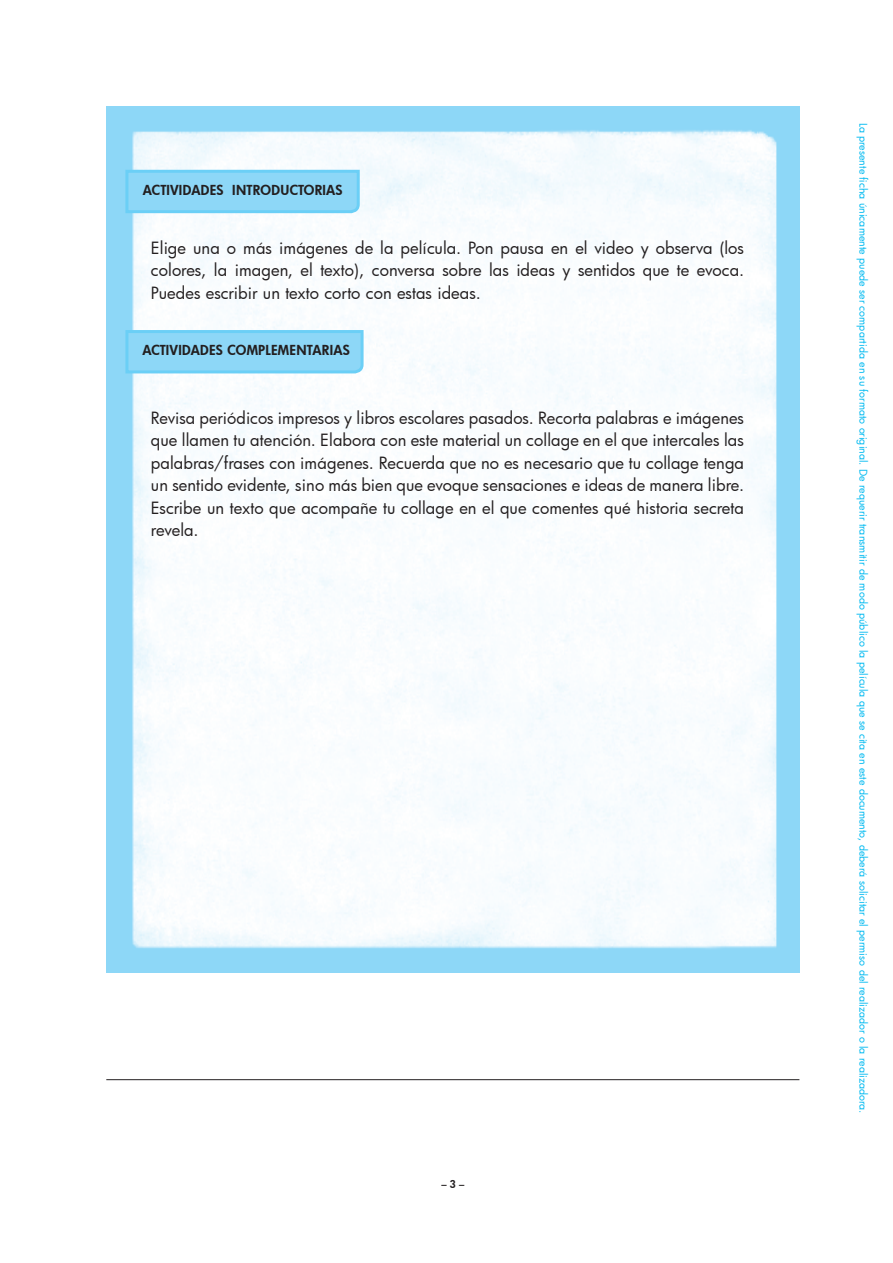
<style>
.page{position:relative;width:893px;height:1263px;background:#fff}
.page>*{position:absolute;margin:0;border:0;box-sizing:border-box;transform-origin:0 0}
.interior{font:16.5px/22.5px "Futura";color:#231f20;text-align:justify}
.cenefa{font:800 13.5px "Futura";letter-spacing:.02em;color:#231f20}
.t1{font:10.5px "Futura";letter-spacing:.005em;color:#00baf1}
.t2{font:800 10.5px "Futura";color:#231f20}
</style>
<div class="page">
<img style="left:106px;top:106px;width:693px;height:867px">
<hr style="left:106px;top:1079px;width:693px;height:1px;background:#231f20">
<svg style="left:124px;top:168px;width:237px;height:47px"></svg>
<svg style="left:124px;top:329px;width:241px;height:46px"></svg>
<p class="cenefa" style="left:143px;top:181px;width:201px">ACTIVIDADES INTRODUCTORIAS</p>
<p class="interior" style="left:151px;top:236px;width:595px">Elige una o más imágenes de la película. Pon pausa en el video y observa (los colores, la imagen, el texto), conversa sobre las ideas y sentidos que te evoca.<br>Puedes escribir un texto corto con estas ideas.</p>
<p class="cenefa" style="left:142px;top:341px;width:209px">ACTIVIDADES COMPLEMENTARIAS</p>
<p class="interior" style="left:151px;top:406px;width:595px">Revisa periódicos impresos y libros escolares pasados. Recorta palabras e imágenes que llamen tu atención. Elabora con este material un collage en el que intercales las palabras/frases con imágenes. Recuerda que no es necesario que tu collage tenga un sentido evidente, sino más bien que evoque sensaciones e ideas de manera libre.<br>Escribe un texto que acompañe tu collage en el que comentes qué historia secreta revela.</p>
<p class="t2" style="left:441px;top:1177px;width:25px">– 3 –</p>
<p class="t1" style="left:870px;top:123px;width:992px;rotate:90deg">La presente ficha únicamente puede ser compartida en su formato original. De requerir transmitir de modo público la película que se cita en este documento, deberá solicitar el permiso del realizador o la realizadora.</p>
</div>
